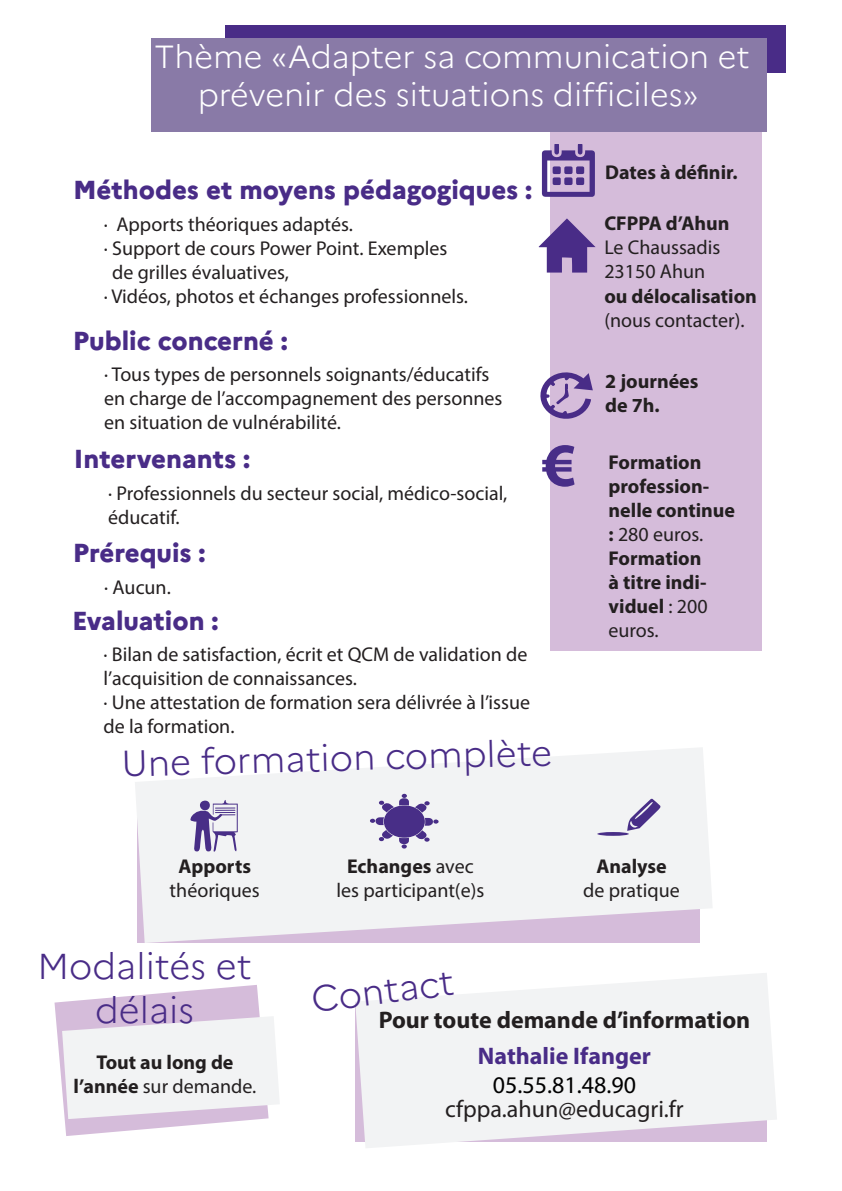
<style>
.page{position:relative;width:842px;height:1191px;background:#fff}
.page>*{position:absolute;margin:0;border:0;box-sizing:border-box;transform-origin:0 0}
.t1{font:700 62px "Myriad Pro";color:#482e88}
.t2{font:300 36px/43.2px "Marianne";color:#492c87;text-align:center}
.t3{font:300 32px/38.4px "Marianne";color:#fff;text-align:center}
.t4{font:800 26px "Marianne";color:#492c87}
.t5{font:700 24px "Myriad Pro";color:#231f20}
.t6{font:24px "Myriad Pro";color:#231f20}
.t7{font:700 24px "Myriad Pro";color:#492c87}
.t8{font:24px "Myriad Pro";color:#000}
.t9{font:20px/24px "Myriad Pro";color:#231f20}
.t10{font:700 20px/24px "Myriad Pro";color:#231f20}
.s1{font-weight:400}
.s2{font-weight:700}
</style>
<div class="page">
<div style="left:550px;top:105px;width:212px;height:545px;background:#d5bcda"></div>
<div style="left:226px;top:25px;width:560px;height:47px;background:#492c87"></div>
<svg style="left:539px;top:218px;width:57px;height:54px"></svg>
<svg style="left:540px;top:372px;width:53px;height:47px"></svg>
<svg style="left:542px;top:145px;width:53px;height:52px"></svg>
<div style="left:152px;top:38px;width:615px;height:94px;background:#897aa7"></div>
<svg style="left:55px;top:985px;width:225px;height:151px"></svg>
<svg style="left:135px;top:748px;width:577px;height:195px;fill:#f2f3f4"></svg>
<div style="left:384px;top:805px;width:41px;height:32px;background:#482e87;border-radius:50%"></div>
<svg style="left:415px;top:818px;width:24px;height:23px"></svg>
<svg style="left:415px;top:801px;width:15px;height:11px"></svg>
<svg style="left:370px;top:794px;width:39px;height:54px"></svg>
<svg style="left:627px;top:798px;width:33px;height:33px"></svg>
<svg style="left:597px;top:832px;width:32px;height:4px"></svg>
<svg style="left:190px;top:800px;width:48px;height:51px"></svg>
<svg style="left:355px;top:973px;width:422px;height:175px;fill:#f2f3f4"></svg>
<h3 class="t3" style="left:154px;top:37px;width:597px">Thème «Adapter sa communication et prévenir des situations difficiles»</h3>
<h3 class="t4" style="left:73px;top:173px;width:461px">Méthodes et moyens pédagogiques :</h3>
<p class="t9" style="left:104px;top:212px;width:251px">· Apports théoriques adaptés.</p>
<p class="t9" style="left:104px;top:236px;width:345px">· Support de cours Power Point. Exemples</p>
<p class="t9" style="left:112px;top:260px;width:178px">de grilles évaluatives,</p>
<p class="t9" style="left:104px;top:284px;width:366px">· Vidéos, photos et échanges professionnels.</p>
<h3 class="t4" style="left:73px;top:325px;width:217px">Public concerné :</h3>
<p class="t9" style="left:104px;top:362px;width:400px">· Tous types de personnels soignants/éducatifs en charge de l’accompagnement des personnes en situation de vulnérabilité.</p>
<h3 class="t4" style="left:74px;top:442px;width:178px">Intervenants :</h3>
<p class="t9" style="left:108px;top:481px;width:401px">· Professionnels du secteur social, médico-social, éducatif.</p>
<h3 class="t4" style="left:73px;top:536px;width:134px">Prérequis :</h3>
<p class="t9" style="left:104px;top:575px;width:68px">· Aucun.</p>
<h3 class="t4" style="left:72px;top:604px;width:148px">Evaluation :</h3>
<p class="t9" style="left:103px;top:642px;width:428px">· Bilan de satisfaction, écrit et QCM de validation de l’acquisition de connaissances.<br>· Une attestation de formation sera délivrée à l’issue de la formation.</p>
<h1 class="t1" style="left:542px;top:425px;width:36px">€</h1>
<h2 class="t2" style="left:121px;top:743px;width:432px;rotate:-2deg">Une formation complète</h2>
<p class="t10" style="left:605px;top:159px;width:134px">Dates à définir.</p>
<p class="t10" style="left:604px;top:210px;width:127px">CFPPA d’Ahun</p>
<p class="t9" style="left:604px;top:235px;width:118px">Le Chaussadis<br>23150 Ahun</p>
<p class="t10" style="left:604px;top:283px;width:154px">ou délocalisation</p>
<p class="t9" style="left:604px;top:308px;width:142px">(nous contacter).</p>
<p class="t10" style="left:605px;top:368px;width:95px">2 journées de 7h.</p>
<p class="t10" style="left:609px;top:449px;width:128px">Formation profession&shy;nelle continue : <span class="s1">280 euros.<br></span>Formation<br>à titre indi&shy;viduel <span class="s1">: 200 euros.</span></p>
<p class="t10" style="left:178px;top:854px;width:74px">Apports</p>
<p class="t9" style="left:170px;top:878px;width:92px">théoriques</p>
<p class="t9" style="left:336px;top:854px;width:149px;text-align:center"><span class="s2">Echanges</span> avec les participant(e)s</p>
<p class="t10" style="left:596px;top:854px;width:72px">Analyse</p>
<p class="t9" style="left:583px;top:878px;width:98px">de pratique</p>
<h2 class="t2" style="left:37px;top:945px;width:216px">Modalités et délais</h2>
<p class="t10" style="left:73px;top:1049px;width:184px;text-align:center">Tout au long de l’année <span class="s1">sur demande.</span></p>
<h2 class="t2" style="left:309px;top:977px;width:145px;rotate:-7deg">Contact</h2>
<p class="t5" style="left:379px;top:1004px;width:373px">Pour toute demande d’information</p>
<p class="t7" style="left:478px;top:1040px;width:174px">Nathalie Ifanger</p>
<p class="t8" style="left:493px;top:1070px;width:144px">05.55.81.48.90</p>
<p class="t6" style="left:445px;top:1094px;width:240px">cfppa.ahun@educagri.fr</p>
</div>
